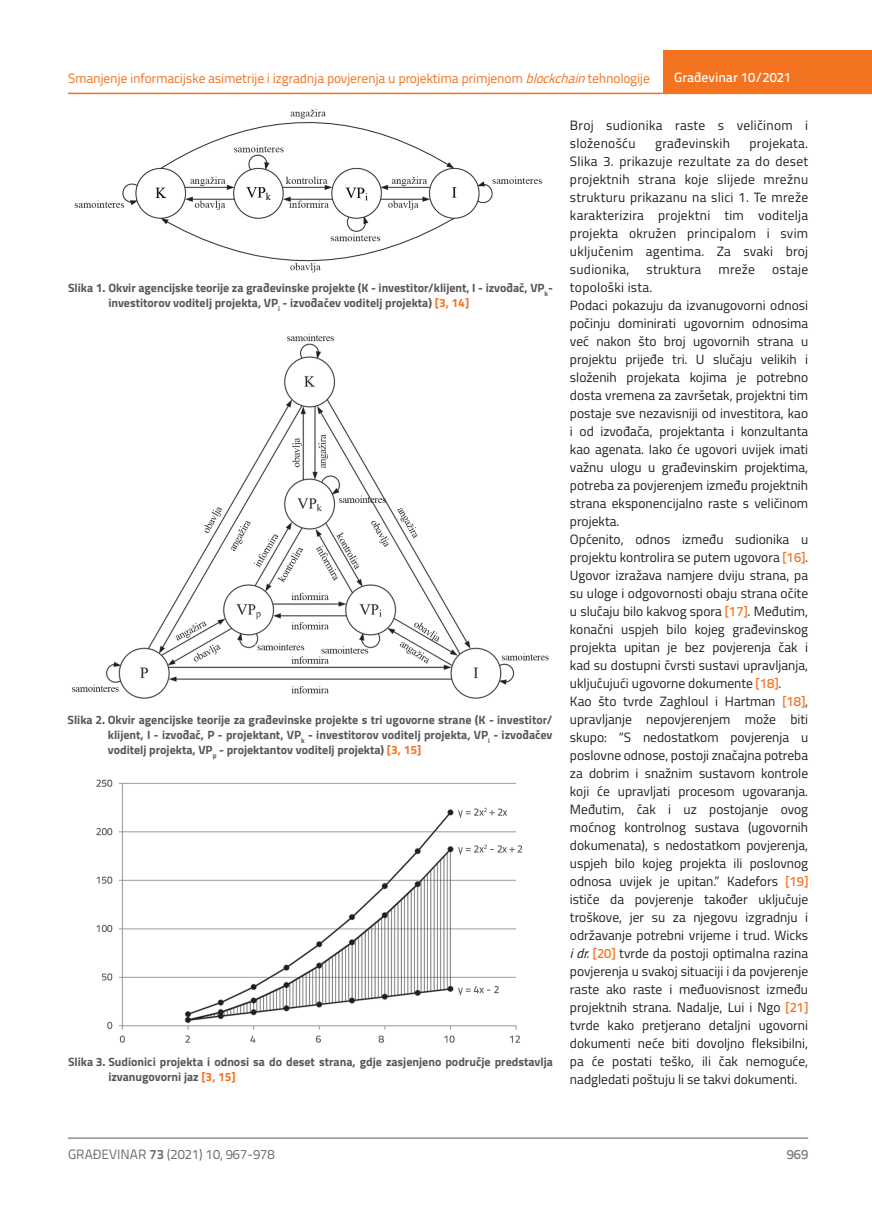
<style>
.page{position:relative;width:872px;height:1212px;background:#fff}
.page>*{position:absolute;margin:0;border:0;box-sizing:border-box;transform-origin:0 0}
.t1{font:13.5px/18px "Titillium";color:#231f20;text-align:justify}
.t2{font:13.5px "Titillium Text 22 L";letter-spacing:-.02em;color:#f47321}
.t3{font:13.5px/18px "Titillium";letter-spacing:.02em;color:#231f20}
.t4{font:13.5px "Titillium Text 22 L";color:#6c6d70}
.t5{font:500 13.5px "Titillium Text 22 L";color:#fff}
.t6{font:500 13.5px "Titillium Text 22 L";color:#787a7d}
.t7{font:700 12px/15px "Titillium";color:#57585a}
.s1{font-style:italic}
.s2{font-family:"Titillium Text 22 L";font-weight:500;color:#f47321}
.s3{color:#f47321}
.s4{font-weight:700}
</style>
<div class="page">
<hr style="left:68px;top:93px;width:804px;height:1px;background:#f47321">
<div style="left:663px;top:50px;width:209px;height:44px;background:#f47321"></div>
<hr style="left:68px;top:1138px;width:740px;height:1px;background:#57585a">
<img style="left:74px;top:109px;width:468px;height:164px">
<img style="left:72px;top:333px;width:477px;height:366px">
<img style="left:96px;top:779px;width:427px;height:264px">
<p class="t2" style="left:68px;top:68px;width:583px">Smanjenje informacijske asimetrije i izgradnja povjerenja u projektima primjenom <span class="s1">blockchain</span>tehnologije</p>
<p class="t3" style="left:570px;top:115px;width:240px">Broj sudionika raste s veličinom i složenošću</p>
<p class="t5" style="left:674px;top:67px;width:118px">Građevinar 10/2021</p>
<p class="t1" style="left:570px;top:133px;width:240px;text-indent:180px">projekata.<br>Slika 3. prikazuje rezultate za do deset projektnih strana koje slijede mrežnu strukturu prikazanu na slici 1. Te mreže karakterizira projektni tim voditelja projekta okružen principalom i svim uključenim agentima. Za svaki broj sudionika,</p>
<p class="t3" style="left:655px;top:133px;width:76px">građevinskih</p>
<p class="t3" style="left:646px;top:259px;width:56px">struktura</p>
<p class="t1" style="left:718px;top:259px;width:38px">mreže</p>
<p class="t1" style="left:772px;top:259px;width:38px">ostaje</p>
<p class="t1" style="left:570px;top:277px;width:240px;text-align:left">topološki ista.<br>Podaci pokazuju da izvanugovorni odnosi počinju dominirati ugovornim odnosima već nakon što broj ugovornih strana u projektu prijeđe tri. U slučaju velikih i složenih projekata kojima je potrebno dosta vremena za završetak, projektni tim postaje sve nezavisniji od investitora, kao i od izvođača, projektanta i konzultanta kao agenata. Iako će ugovori uvijek imati važnu ulogu u građevinskim projektima, potreba za povjerenjem između projektnih strana eksponencijalno raste s veličinom projekta.<br>Općenito, odnos između sudionika u projektu kontrolira se putem ugovora <span class="s2">[16]</span>.<br>Ugovor izražava namjere dviju strana, pa su uloge i odgovornosti obaju strana očite u slučaju bilo kakvog spora <span class="s2">[17]</span>. Međutim, konačni uspjeh bilo kojeg građevinskog projekta upitan je bez povjerenja čak i kad su dostupni čvrsti sustavi upravljanja, uključujući ugovorne dokumente <span class="s2">[18]</span>.<br>Kao što tvrde Zaghloul i Hartman <span class="s2">[18]</span>, upravljanje nepovjerenjem može biti skupo: “S nedostatkom povjerenja u poslovne odnose, postoji značajna potreba za dobrim i snažnim sustavom kontrole koji će upravljati procesom ugovaranja.<br>Međutim, čak i uz postojanje ovog moćnog kontrolnog sustava (ugovornih dokumenata), s nedostatkom povjerenja, uspjeh bilo kojeg projekta ili poslovnog odnosa uvijek je upitan.” Kadefors <span class="s2">[19] </span>ističe da povjerenje također uključuje troškove, jer su za njegovu izgradnju i održavanje potrebni vrijeme i trud. Wicks <span class="s1">i dr.</span> <span class="s2">[20]</span> tvrde da postoji optimalna razina povjerenja u svakoj situaciji i da povjerenje raste ako raste i međuovisnost između projektnih strana. Nadalje, Lui i Ngo <span class="s2">[21] </span>tvrde kako pretjerano detaljni ugovorni dokumenti neće biti dovoljno fleksibilni, pa će postati teško, ili čak nemoguće, nadgledati poštuju li se takvi dokumenti.</p>
<p class="t7" style="left:108px;top:279px;width:446px;text-indent:-40px">Slika 1. Okvir agencijske teorije za građevinske projekte (K - investitor/klijent, I - izvođač, VP<sub>k&shy;</sub>investitorov voditelj projekta, VP<sub>i</sub> - izvođačev voditelj projekta) <span class="s3">[3, 14]</span></p>
<p class="t7" style="left:108px;top:712px;width:446px;text-align:justify;text-indent:-40px">Slika 2. Okvir agencijske teorije za građevinske projekte s tri ugovorne strane (K - investitor/ klijent, I - izvođač, P - projektant, VP<sub>k</sub> - investitorov voditelj projekta, VP<sub>i</sub> - izvođačev voditelj projekta, VP<sub>p</sub> - projektantov voditelj projekta) <span class="s3">[3, 15]</span></p>
<p class="t7" style="left:108px;top:1054px;width:446px;text-indent:-40px">Slika 3. Sudionici projekta i odnosi sa do deset strana, gdje zasjenjeno područje predstavlja izvanugovorni jaz <span class="s3">[3, 15]</span></p>
<p class="t4" style="left:68px;top:1144px;width:208px">GRAĐEVINAR <span class="s4">73</span> (2021) 10, 967-978</p>
<p class="t6" style="left:786px;top:1144px;width:23px">969</p>
</div>
